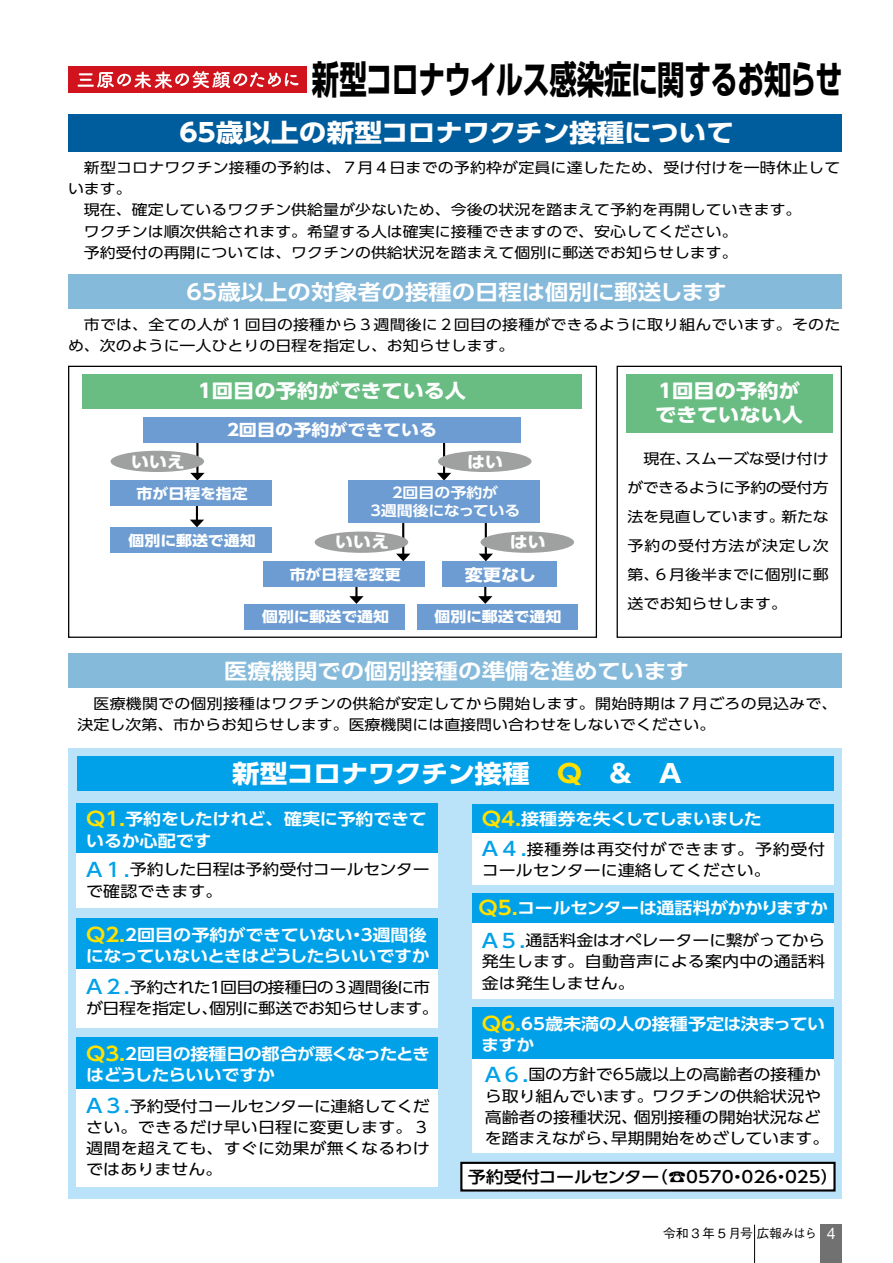
<style>
.page{position:relative;width:893px;height:1263px;background:#fff}
.page>*{position:absolute;margin:0;border:0;box-sizing:border-box;transform-origin:0 0}
.t1{font:700 38.4px "UD Shin Go Pr 6 N";letter-spacing:-.035em;color:#000;scale:.72 1}
.t2{font:700 24.9px "UD Shin Go Pr 6 N";letter-spacing:-.015em;color:#fff;scale:1.11 1}
.t3{font:700 21px "UD Shin Go Pr 6 N De";color:#fff;scale:1.11 1}
.t4{font:700 19.2px/24.5px "UD Shin Go Pr 6 N";color:#fff;scale:1.11 1}
.t5{font:700 16.2px/21.3px "UD Shin Go Pr 6 N De";letter-spacing:-.025em;color:#fff;scale:1.11 1}
.t6{font:500 16.2px "UD Shin Go Pr 6 N";color:#000;scale:1.11 1}
.t7{font:700 16.2px "UD Shin Go Pr 6 N";letter-spacing:-.005em;color:#fff;scale:1.11 1}
.t8{font:700 16.2px "UD Shin Go Pr 6 N De";letter-spacing:-.06em;color:#fff;scale:1.11 1}
.t9{font:15.3px/21.3px "UD Shin Go Pr 6 N";color:#000;scale:1.11 1}
.t10{font:15.3px/21.3px "UD Shin Go Pr 6 N";letter-spacing:-.045em;color:#000;scale:1.11 1}
.t11{font:14.4px/21.3px "UD Shin Go Pr 6 N";color:#000;scale:1.11 1}
.t12{font:700 14.4px "UD Shin Go Pr 6 N";letter-spacing:-.005em;color:#fff;scale:1.11 1}
.t13{font:700 14.4px/18px "UD Shin Go Pr 6 N De";letter-spacing:-.005em;color:#fff;text-align:center;scale:1.11 1}
.t14{font:500 12.75px "Gothic BBB Pro";letter-spacing:-.06em;color:#000}
.s1{color:#ffe100}
.s2{font-size:19.2px;color:#ffe100}
.s3{font-weight:500;font-size:19.2px;color:#00a1e9}
.s4{font-family:"Helvetica Neue";font-weight:400;font-size:15.9px;color:#fff}
</style>
<div class="page">
<div style="left:68px;top:748px;width:774px;height:451px;background:#bae3f9"></div>
<div style="left:68px;top:366px;width:529px;height:272px;border:1px solid #000"></div>
<div style="left:617px;top:366px;width:225px;height:272px;border:1px solid #000"></div>
<div style="left:821px;top:1225px;width:21px;height:38px;background:#727171"></div>
<hr style="left:754px;top:1225px;width:1px;height:38px;background:#000">
<div style="left:82px;top:374px;width:500px;height:34px;background:#69bd83"></div>
<div style="left:626px;top:374px;width:207px;height:58px;background:#69bd83"></div>
<hr style="left:443px;top:438px;width:2px;height:36px;background:#000">
<svg style="left:437px;top:473px;width:14px;height:7px"></svg>
<hr style="left:402px;top:523px;width:2px;height:32px;background:#000">
<svg style="left:396px;top:554px;width:14px;height:7px"></svg>
<hr style="left:196px;top:438px;width:2px;height:36px;background:#000">
<svg style="left:190px;top:473px;width:15px;height:7px"></svg>
<hr style="left:485px;top:523px;width:2px;height:32px;background:#000">
<svg style="left:479px;top:554px;width:14px;height:7px"></svg>
<svg style="left:190px;top:506px;width:14px;height:21px"></svg>
<hr style="left:484px;top:578px;width:2px;height:20px;background:#000">
<svg style="left:478px;top:596px;width:14px;height:8px"></svg>
<hr style="left:355px;top:578px;width:3px;height:20px;background:#000">
<svg style="left:349px;top:596px;width:15px;height:8px"></svg>
<div style="left:68px;top:114px;width:774px;height:38px;background:#005d9d"></div>
<div style="left:68px;top:275px;width:774px;height:34px;background:#86badb"></div>
<div style="left:68px;top:654px;width:774px;height:34px;background:#86badb"></div>
<div style="left:77px;top:757px;width:756px;height:34px;background:#00a1e9"></div>
<div style="left:77px;top:804px;width:361px;height:50px;background:#00a1e9"></div>
<div style="left:472px;top:1008px;width:361px;height:51px;background:#00a1e9"></div>
<div style="left:77px;top:918px;width:361px;height:51px;background:#00a1e9"></div>
<div style="left:472px;top:893px;width:361px;height:30px;background:#00a1e9"></div>
<div style="left:77px;top:1037px;width:361px;height:52px;background:#00a1e9"></div>
<div style="left:472px;top:804px;width:361px;height:29px;background:#00a1e9"></div>
<div style="left:77px;top:854px;width:361px;height:54px;background:#fff"></div>
<div style="left:472px;top:1059px;width:361px;height:93px;background:#fff"></div>
<div style="left:461px;top:1163px;width:373px;height:27px;background:#fff"></div>
<div style="left:460px;top:1162px;width:376px;height:29px;border:2px solid #000"></div>
<div style="left:77px;top:969px;width:361px;height:59px;background:#fff"></div>
<div style="left:472px;top:924px;width:361px;height:75px;background:#fff"></div>
<div style="left:77px;top:1089px;width:361px;height:97px;background:#fff"></div>
<div style="left:472px;top:833px;width:361px;height:51px;background:#fff"></div>
<div style="left:143px;top:417px;width:378px;height:25px;background:#6c9cd2"></div>
<div style="left:111px;top:527px;width:161px;height:26px;background:#6c9cd2"></div>
<div style="left:417px;top:604px;width:160px;height:25px;background:#6c9cd2"></div>
<div style="left:244px;top:604px;width:161px;height:25px;background:#6c9cd2"></div>
<div style="left:349px;top:480px;width:191px;height:43px;background:#6c9cd2"></div>
<div style="left:111px;top:451px;width:93px;height:21px;background:#9fa0a0;border-radius:50%"></div>
<div style="left:315px;top:531px;width:93px;height:22px;background:#9fa0a0;border-radius:50%"></div>
<div style="left:438px;top:451px;width:93px;height:21px;background:#9fa0a0;border-radius:50%"></div>
<div style="left:480px;top:531px;width:94px;height:22px;background:#9fa0a0;border-radius:50%"></div>
<div style="left:111px;top:480px;width:161px;height:26px;background:#6c9cd2"></div>
<div style="left:264px;top:561px;width:161px;height:26px;background:#6c9cd2"></div>
<div style="left:442px;top:562px;width:115px;height:25px;background:#6c9cd2"></div>
<div style="left:68px;top:66px;width:238px;height:27px;background:#d0131c"></div>
<svg style="left:78px;top:71px;width:220px;height:18px"></svg>
<h1 class="t1" style="left:312px;top:48px;width:738px">新型コロナウイルス感染症に関するお知らせ</h1>
<h2 class="t2" style="left:179px;top:113px;width:501px">65歳以上の新型コロナワクチン接種について</h2>
<p class="t11" style="left:68px;top:156px;width:697px">　新型コロナワクチン接種の予約は、７月４日までの予約枠が定員に達したため、受け付けを一時休止しています。<br>　現在、確定しているワクチン供給量が少ないため、今後の状況を踏まえて予約を再開していきます。<br>　ワクチンは順次供給されます。希望する人は確実に接種できますので、安心してください。<br>　予約受付の再開については、ワクチンの供給状況を踏まえて個別に郵送でお知らせします。</p>
<h3 class="t3" style="left:186px;top:275px;width:488px">65歳以上の対象者の接種の日程は個別に郵送します</h3>
<p class="t11" style="left:68px;top:314px;width:697px">　市では、全ての人が１回目の接種から３週間後に２回目の接種ができるように取り組んでいます。そのため、次のように一人ひとりの日程を指定し、お知らせします。</p>
<p class="t7" style="left:131px;top:448px;width:50px">いいえ</p>
<h3 class="t4" style="left:194px;top:378px;width:246px">１回目の予約ができている人</h3>
<p class="t7" style="left:224px;top:416px;width:193px">２回目の予約ができている</p>
<p class="t7" style="left:467px;top:448px;width:34px">はい</p>
<p class="t12" style="left:137px;top:481px;width:102px">市が日程を指定</p>
<p class="t12" style="left:129px;top:528px;width:116px">個別に郵送で通知</p>
<p class="t13" style="left:368px;top:483px;width:139px">２回目の予約が<br>３週間後になっている</p>
<p class="t7" style="left:335px;top:529px;width:50px">いいえ</p>
<p class="t7" style="left:510px;top:529px;width:34px">はい</p>
<p class="t12" style="left:290px;top:562px;width:102px">市が日程を変更</p>
<p class="t7" style="left:465px;top:561px;width:66px">変更なし</p>
<p class="t12" style="left:262px;top:605px;width:116px">個別に郵送で通知</p>
<p class="t12" style="left:434px;top:605px;width:116px">個別に郵送で通知</p>
<h3 class="t4" style="left:655px;top:378px;width:135px">１回目の予約ができていない人</h3>
<p class="t11" style="left:628px;top:444px;width:183px;line-height:28.8px;text-align:justify">　現在、スムーズな受け付けができるように予約の受付方法を見直しています。新たな予約の受付方法が決定し次第、６月後半までに個別に郵送でお知らせします。</p>
<h3 class="t3" style="left:224px;top:654px;width:420px">医療機関での個別接種の準備を進めています</h3>
<p class="t11" style="left:78px;top:692px;width:686px">　医療機関での個別接種はワクチンの供給が安定してから開始します。開始時期は７月ごろの見込みで、決定し次第、市からお知らせします。医療機関には直接問い合わせをしないでください。</p>
<h2 class="t2" style="left:232px;top:754px;width:406px">新型コロナワクチン接種　<span class="s1">Q</span>　&amp;　A</h2>
<p class="t5" style="left:86px;top:808px;width:308px"><span class="s2">Q１.</span>予約をしたけれど、確実に予約できているか心配です</p>
<p class="t8" style="left:482px;top:805px;width:254px"><span class="s2">Q4.</span>接種券を失くしてしまいました</p>
<p class="t9" style="left:482px;top:837px;width:311px"><span class="s3">A４.</span>接種券は再交付ができます。予約受付コールセンターに連絡してください。</p>
<p class="t9" style="left:86px;top:858px;width:311px"><span class="s3">A１.</span>予約した日程は予約受付コールセンターで確認できます。</p>
<p class="t5" style="left:478px;top:897px;width:317px"><span class="s2">Q5.</span>コールセンターは通話料がかかりますか</p>
<p class="t5" style="left:86px;top:923px;width:311px"><span class="s2">Q２.</span>2回目の予約ができていない・３週間後になっていないときはどうしたらいいですか</p>
<p class="t10" style="left:86px;top:976px;width:319px"><span class="s3">A２.</span>予約された1回目の接種日の３週間後に市が日程を指定し、個別に郵送でお知らせします。</p>
<p class="t5" style="left:86px;top:1042px;width:311px"><span class="s2">Q３.</span>2回目の接種日の都合が悪くなったときはどうしたらいいですか</p>
<p class="t9" style="left:86px;top:1095px;width:311px;text-align:justify"><span class="s3">A３.</span>予約受付コールセンターに連絡してください。できるだけ早い日程に変更します。３週間を超えても、すぐに効果が無くなるわけではありません。</p>
<p class="t9" style="left:482px;top:929px;width:311px;text-align:justify"><span class="s3">A５.</span>通話料金はオペレーターに繋がってから発生します。自動音声による案内中の通話料金は発生しません。</p>
<p class="t5" style="left:481px;top:1012px;width:311px"><span class="s2">Q6.</span>65歳未満の人の接種予定は決まっていますか</p>
<p class="t9" style="left:485px;top:1063px;width:312px"><span class="s3">A６.</span>国の方針で65歳以上の高齢者の接種から取り組んでいます。ワクチンの供給状況や高齢者の接種状況、個別接種の開始状況などを踏まえながら、早期開始をめざしています。</p>
<p class="t6" style="left:468px;top:1163px;width:336px">予約受付コールセンター（☎0570・026・025）</p>
<p class="t14" style="left:663px;top:1223px;width:174px">令和 3 年 5 月号 広報みはら <span class="s4">4</span></p>
</div>
